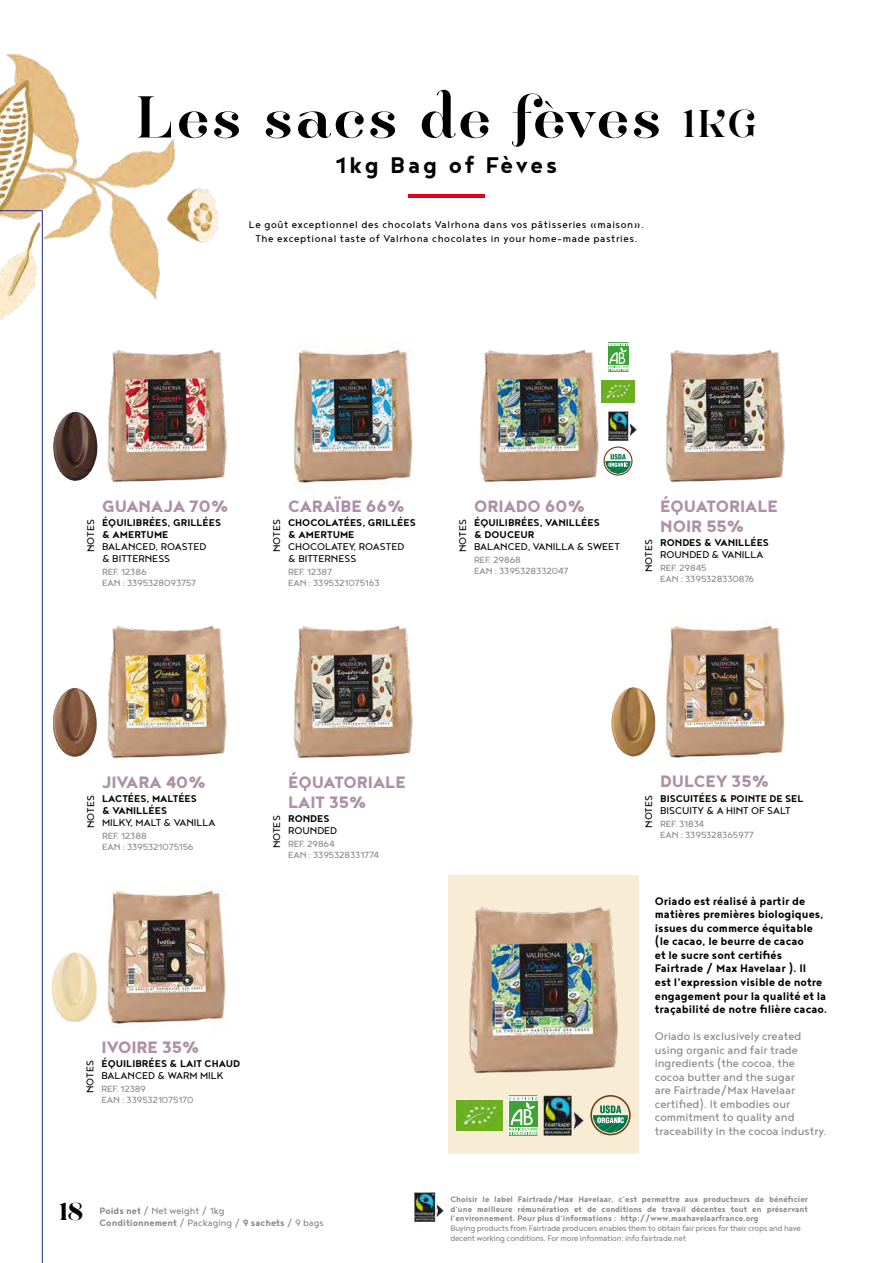
<style>
.page{position:relative;width:893px;height:1263px;background:#fff}
.page>*{position:absolute;margin:0;border:0;box-sizing:border-box;transform-origin:0 0}
.t1{font:50.25px "Hera Big";letter-spacing:.055em;color:#000}
.t2{font:700 27.75px "Noyh Geometric";letter-spacing:.1em;color:#000}
.t3{font:600 21px "Hera Big";color:#000}
.t4{font:800 20.25px/20.2px "Noyh Geometric";color:#ae91a8}
.t5{font:700 13.5px/13.5px "Noyh Geometric";color:#000}
.t6{font:13.5px/13.5px "Noyh Geometric";color:#87888a}
.t7{font:12px/12px "Noyh Geometric";color:#000}
.t8{font:700 12px/12px "Noyh Geometric";color:#000}
.t9{font:12px/13.5px "Noyh Geometric";letter-spacing:.05em;color:#000;text-align:center}
.t10{font:700 11.25px/11.2px "Noyh Geometric";color:#87888a}
.t11{font:10.95px/10.9px "Noyh Geometric";letter-spacing:-.01em;color:#87888a}
.t12{font:700 9.75px/9.8px "Noyh Geometric";color:#87888a;text-align:justify}
.t13{font:9.75px/9.8px "Noyh Geometric";letter-spacing:-.025em;color:#87888a}
.s1{font-size:33px}
.s2{font-weight:400}
</style>
<div class="page">
<div style="left:449px;top:875px;width:190px;height:279px;background:#f8ecd5"></div>
<hr style="left:408px;top:194px;width:77px;height:4px;background:#e2001a">
<img style="left:479px;top:349px;width:120px;height:134px">
<img style="left:665px;top:349px;width:120px;height:134px">
<img style="left:293px;top:348px;width:120px;height:135px">
<img style="left:107px;top:349px;width:120px;height:134px">
<img style="left:107px;top:625px;width:120px;height:134px">
<img style="left:293px;top:625px;width:120px;height:134px">
<img style="left:665px;top:624px;width:121px;height:135px">
<img style="left:107px;top:883px;width:120px;height:144px">
<img style="left:469px;top:906px;width:149px;height:168px">
<img style="left:53px;top:412px;width:45px;height:69px">
<img style="left:53px;top:688px;width:44px;height:69px">
<img style="left:611px;top:687px;width:45px;height:69px">
<img style="left:52px;top:952px;width:45px;height:70px">
<div style="left:590px;top:1095px;width:41px;height:40px;border:2px solid #744018;border-radius:50%"></div>
<svg style="left:593px;top:1105px;width:35px;height:27px"></svg>
<div style="left:508px;top:1095px;width:29px;height:41px;background:#fff"></div>
<svg style="left:509px;top:1095px;width:28px;height:41px"></svg>
<img style="left:456px;top:1100px;width:46px;height:31px">
<img style="left:544px;top:1095px;width:40px;height:41px">
<div style="left:603px;top:446px;width:29px;height:29px;border:1px solid #744018;border-radius:50%"></div>
<svg style="left:605px;top:454px;width:26px;height:20px"></svg>
<svg style="left:608px;top:342px;width:21px;height:30px"></svg>
<img style="left:602px;top:380px;width:33px;height:23px">
<img style="left:608px;top:412px;width:29px;height:29px">
<img style="left:415px;top:1193px;width:28px;height:29px">
<img style="left:0;top:54px;width:219px;height:246px">
<svg style="left:0;top:210px;width:43px;height:1053px"></svg>
<h1 class="t1" style="left:136px;top:78px;width:623px">Les sacs de fèves <span class="s1">1KG</span></h1>
<h2 class="t2" style="left:336px;top:149px;width:223px">1kg Bag of Fèves</h2>
<p class="t9" style="left:249px;top:218px;width:396px">Le goût exceptionnel des chocolats Valrhona dans vos pâtisseries «maison».<br>The exceptional taste of Valrhona chocolates in your home-made pastries.</p>
<p class="t7" style="left:84px;top:552px;width:34px;rotate:-90deg">NOTES</p>
<h3 class="t4" style="left:102px;top:495px;width:128px">GUANAJA 70%</h3>
<p class="t8" style="left:102px;top:516px;width:121px">ÉQUILIBRÉES, GRILLÉES &amp; AMERTUME</p>
<p class="t7" style="left:102px;top:540px;width:106px">BALANCED, ROASTED &amp; BITTERNESS</p>
<p class="t11" style="left:102px;top:566px;width:96px">REF. 12386<br>EAN : 3395328093757</p>
<p class="t7" style="left:270px;top:552px;width:34px;rotate:-90deg">NOTES</p>
<h3 class="t4" style="left:288px;top:495px;width:119px">CARAÏBE 66%</h3>
<p class="t8" style="left:288px;top:516px;width:129px">CHOCOLATÉES, GRILLÉES &amp; AMERTUME</p>
<p class="t7" style="left:288px;top:540px;width:118px">CHOCOLATEY, ROASTED &amp; BITTERNESS</p>
<p class="t11" style="left:288px;top:566px;width:93px">REF. 12387<br>EAN : 3395321075163</p>
<p class="t7" style="left:456px;top:552px;width:34px;rotate:-90deg">NOTES</p>
<h3 class="t4" style="left:474px;top:495px;width:113px">ORIADO 60%</h3>
<p class="t8" style="left:474px;top:516px;width:127px">ÉQUILIBRÉES, VANILLÉES &amp; DOUCEUR</p>
<p class="t7" style="left:474px;top:540px;width:147px">BALANCED, VANILLA &amp; SWEET</p>
<p class="t11" style="left:474px;top:554px;width:96px">REF. 29868<br>EAN : 3395328332047</p>
<p class="t7" style="left:642px;top:572px;width:34px;rotate:-90deg">NOTES</p>
<h3 class="t4" style="left:660px;top:495px;width:119px">ÉQUATORIALE<br>NOIR 55%</h3>
<p class="t8" style="left:660px;top:536px;width:110px">RONDES &amp; VANILLÉES</p>
<p class="t7" style="left:660px;top:548px;width:105px">ROUNDED &amp; VANILLA</p>
<p class="t11" style="left:660px;top:562px;width:96px">REF. 29845<br>EAN : 3395328330876</p>
<p class="t7" style="left:84px;top:828px;width:34px;rotate:-90deg">NOTES</p>
<h3 class="t4" style="left:102px;top:771px;width:106px">JIVARA 40%</h3>
<p class="t8" style="left:102px;top:792px;width:96px">LACTÉES, MALTÉES &amp; VANILLÉES</p>
<p class="t7" style="left:102px;top:816px;width:115px">MILKY, MALT &amp; VANILLA</p>
<p class="t11" style="left:102px;top:830px;width:93px">REF. 12388<br>EAN : 3395321075156</p>
<p class="t7" style="left:270px;top:848px;width:34px;rotate:-90deg">NOTES</p>
<h3 class="t4" style="left:288px;top:771px;width:119px">ÉQUATORIALE<br>LAIT 35%</h3>
<p class="t8" style="left:288px;top:812px;width:43px">RONDES</p>
<p class="t7" style="left:288px;top:824px;width:51px">ROUNDED</p>
<p class="t11" style="left:288px;top:838px;width:93px">REF. 29864<br>EAN : 3395328331774</p>
<p class="t7" style="left:84px;top:1093px;width:34px;rotate:-90deg">NOTES</p>
<h3 class="t4" style="left:102px;top:1036px;width:100px">IVOIRE 35%</h3>
<p class="t8" style="left:102px;top:1057px;width:140px">ÉQUILIBRÉES &amp; LAIT CHAUD</p>
<p class="t7" style="left:102px;top:1069px;width:123px">BALANCED &amp; WARM MILK</p>
<p class="t11" style="left:102px;top:1083px;width:94px">REF. 12389<br>EAN : 3395321075170</p>
<p class="t7" style="left:642px;top:828px;width:34px;rotate:-90deg">NOTES</p>
<h3 class="t4" style="left:660px;top:771px;width:111px">DULCEY 35%</h3>
<p class="t8" style="left:660px;top:792px;width:145px">BISCUITÉES &amp; POINTE DE SEL</p>
<p class="t7" style="left:660px;top:804px;width:132px">BISCUITY &amp; A HINT OF SALT</p>
<p class="t11" style="left:660px;top:818px;width:95px">REF. 31834<br>EAN : 3395328365977</p>
<p class="t5" style="left:655px;top:894px;width:174px">Oriado est réalisé à partir de matières premières biologiques, issues du commerce équitable (le cacao, le beurre de cacao<br>et le sucre sont certifiés<br>Fairtrade / Max Havelaar ). Il<br>est l'expression visible de notre engagement pour la qualité et la traçabilité de notre filière cacao.</p>
<p class="t6" style="left:655px;top:1029px;width:173px">Oriado is exclusively created using organic and fair trade ingredients (the cocoa, the cocoa butter and the sugar<br>are Fairtrade/Max Havelaar certified). It embodies our commitment to quality and traceability in the cocoa industry.</p>
<h3 class="t3" style="left:59px;top:1195px;width:25px">18</h3>
<p class="t10" style="left:100px;top:1205px;width:226px">Poids net <span class="s2">/ Net weight / 1kg<br></span>Conditionnement <span class="s2">/ Packaging /</span> 9 sachets <span class="s2">/ 9 bags</span></p>
<p class="t12" style="left:450px;top:1194px;width:359px">Choisir le label Fairtrade/Max Havelaar, c’est permettre aux producteurs de bénéficier d’une meilleure rémunération et de conditions de travail décentes tout en préservant l’environnement. Pour plus d’informations : http://www.maxhavelaarfrance.org</p>
<p class="t13" style="left:450px;top:1223px;width:352px">Buying products from Fairtrade producers enables them to obtain fair prices for their crops and have decent working conditions. For more information: info.fairtrade.net</p>
</div>
